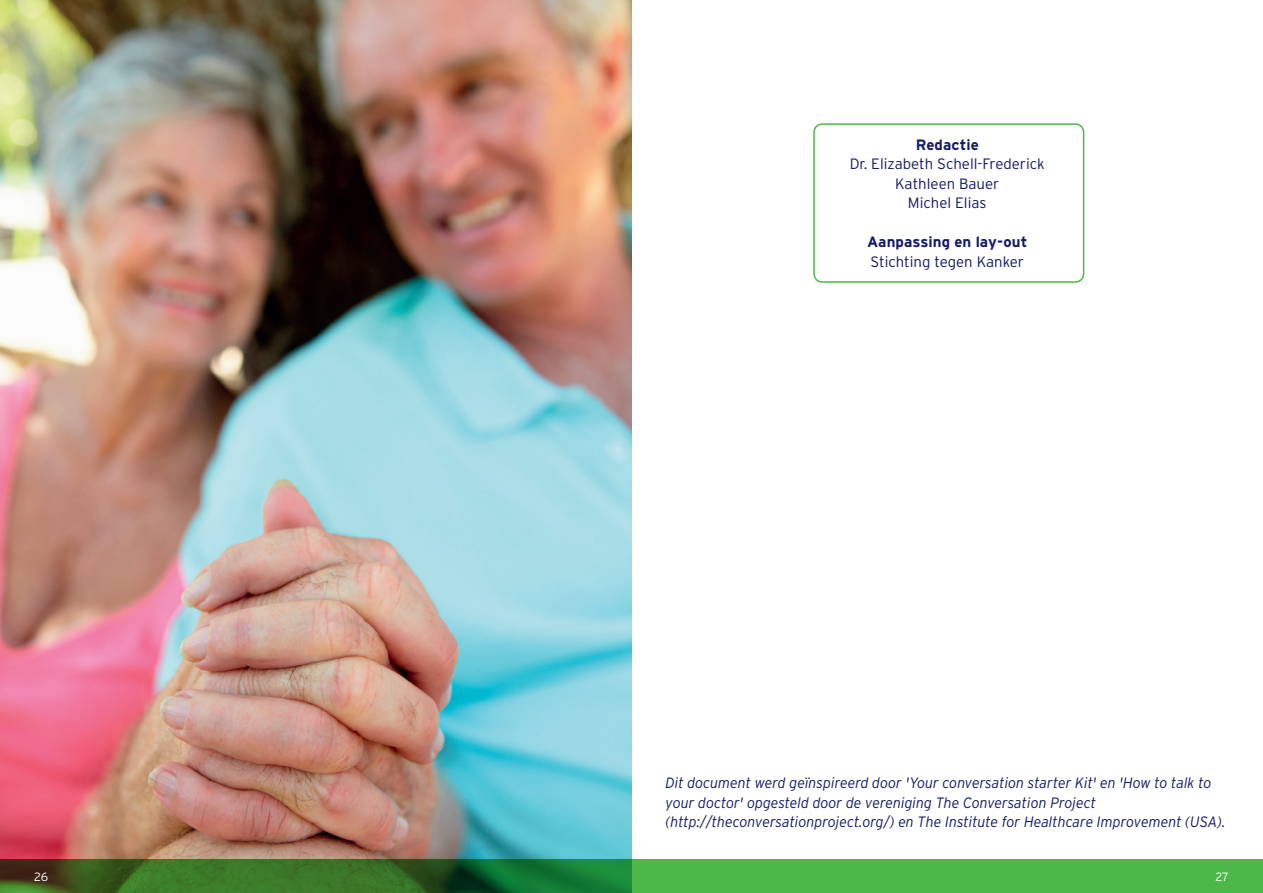
<style>
.page{position:relative;width:1263px;height:893px;background:#fff}
.page>*{position:absolute;margin:0;border:0;box-sizing:border-box;transform-origin:0 0}
.t1{font:italic 300 15px/19.5px "Interstate";color:#141b64;scale:.95 1}
.t2{font:300 15px/19.5px "Interstate";color:#141b64;text-align:center}
.t3{font:700 15px "Interstate";letter-spacing:.005em;color:#141b64}
.t4{font:300 12px "Interstate";color:#fff}
</style>
<div class="page">
<img style="left:0;top:0;width:631px;height:859px">
<div style="left:813px;top:123px;width:271px;height:160px;border:2px solid #4cb848;border-radius:9px"></div>
<svg style="left:0;top:859px;width:1263px;height:34px"></svg>
<p class="t3" style="left:916px;top:135px;width:65px">Redactie</p>
<p class="t2" style="left:850px;top:154px;width:197px">Dr. Elizabeth Schell-Frederick<br>Kathleen Bauer<br>Michel Elias</p>
<p class="t3" style="left:867px;top:233px;width:162px">Aanpassing en lay-out</p>
<p class="t2" style="left:870px;top:252px;width:155px">Stichting tegen Kanker</p>
<p class="t1" style="left:665px;top:773px;width:591px">Dit document werd geïnspireerd door 'Your conversation starter Kit' en 'How to talk to your doctor' opgesteld door de vereniging The Conversation Project (http://theconversationproject.org/) en The Institute for Healthcare Improvement (USA).</p>
<p class="t4" style="left:34px;top:869px;width:16px">26</p>
<p class="t4" style="left:1215px;top:869px;width:15px">27</p>
</div>
